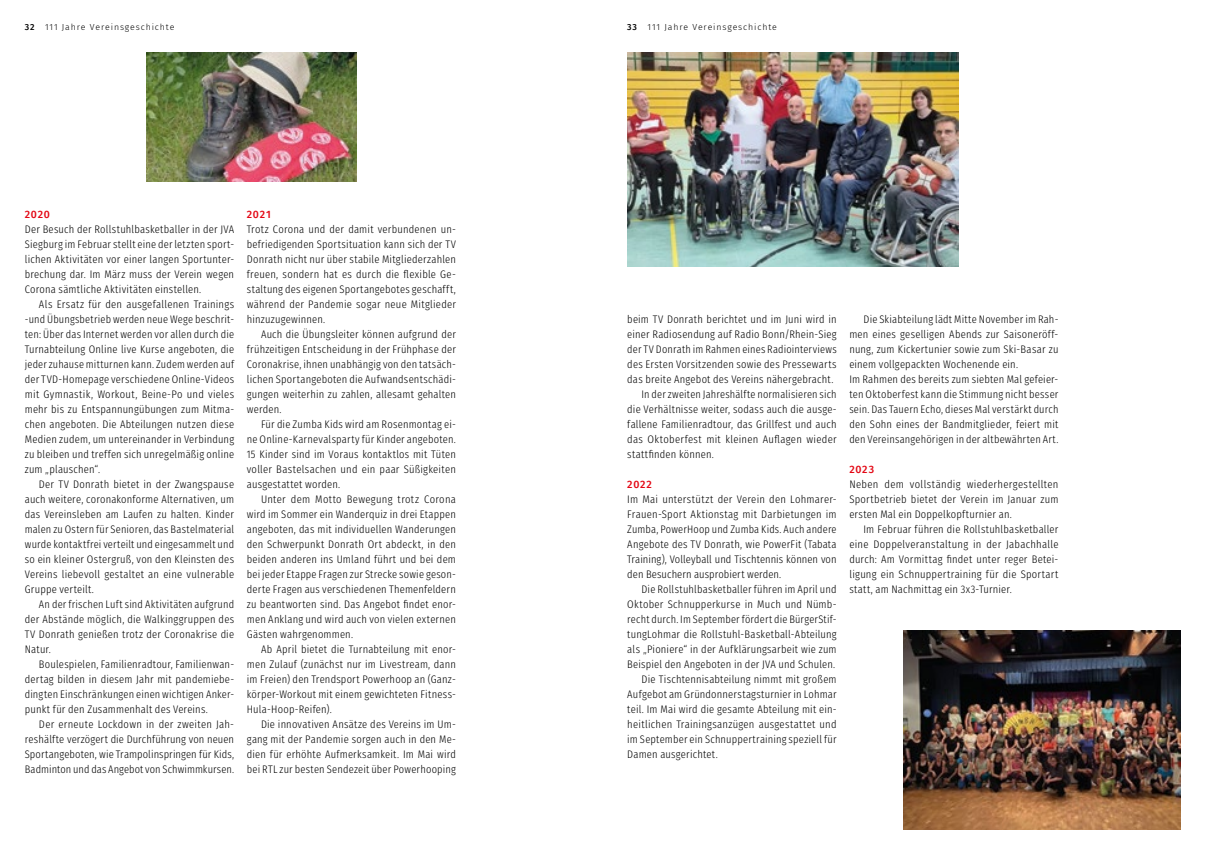
<style>
.page{position:relative;width:1205px;height:851px;background:#fff}
.page>*{position:absolute;margin:0;border:0;box-sizing:border-box;transform-origin:0 0}
.t1{font:300 11px/15px "Fira Sans Condensed";letter-spacing:.02em;color:#000;text-align:justify}
.t2{font:500 10.62px "Fira Sans";letter-spacing:.07em;color:#e30613}
.t3{font:300 8.75px "Fira Sans";letter-spacing:.1em;color:#000}
.s1{font-weight:500}
</style>
<div class="page">
<img style="left:904px;top:630px;width:276px;height:199px">
<img style="left:146px;top:52px;width:210px;height:129px">
<img style="left:627px;top:52px;width:331px;height:215px">
<p class="t3" style="left:25px;top:21px;width:151px"><span class="s1">32</span> 111 Jahre Vereinsgeschichte</p>
<p class="t3" style="left:627px;top:21px;width:151px"><span class="s1">33</span> 111 Jahre Vereinsgeschichte</p>
<p class="t2" style="left:25px;top:205px;width:27px">2020</p>
<p class="t1" style="left:25px;top:220px;width:211px">Der Besuch der Rollstuhlbasketballer in der JVA Siegburg im Februar stellt eine der letzten sport&shy;lichen Aktivitäten vor einer langen Sportunter&shy;brechung dar. Im März muss der Verein wegen Corona sämtliche Aktivitäten einstellen.</p>
<p class="t1" style="left:25px;top:295px;width:211px;text-indent:14px">Als Ersatz für den ausgefallenen Trainings -und Übungsbetrieb werden neue Wege beschrit&shy;ten: Über das Internet werden vor allen durch die Turnabteilung Online live Kurse angeboten, die jeder zuhause mitturnen kann. Zudem werden auf der TVD-Homepage verschiedene Online-Videos mit Gymnastik, Workout, Beine-Po und vieles mehr bis zu Entspannungübungen zum Mitma&shy;chen angeboten. Die Abteilungen nutzen diese Medien zudem, um untereinander in Verbindung zu bleiben und treffen sich unregelmäßig online zum „plauschen“.</p>
<p class="t1" style="left:25px;top:475px;width:211px;text-indent:14px">Der TV Donrath bietet in der Zwangspause auch weitere, coronakonforme Alternativen, um das Vereinsleben am Laufen zu halten. Kinder malen zu Ostern für Senioren, das Bastelmaterial wurde kontaktfrei verteilt und eingesammelt und so ein kleiner Ostergruß, von den Kleinsten des Vereins liebevoll gestaltet an eine vulnerable Gruppe verteilt.</p>
<p class="t1" style="left:25px;top:595px;width:211px;text-indent:14px">An der frischen Luft sind Aktivitäten aufgrund der Abstände möglich, die Walkinggruppen des TV Donrath genießen trotz der Coronakrise die Natur.</p>
<p class="t1" style="left:25px;top:655px;width:211px;text-indent:14px">Boulespielen, Familienradtour, Familienwan&shy;dertag bilden in diesem Jahr mit pandemiebe&shy;dingten Einschränkungen einen wichtigen Anker&shy;punkt für den Zusammenhalt des Vereins.</p>
<p class="t1" style="left:25px;top:715px;width:211px;text-indent:14px">Der erneute Lockdown in der zweiten Jah&shy;reshälfte verzögert die Durchführung von neuen Sportangeboten, wie Trampolinspringen für Kids, Badminton und das Angebot von Schwimmkursen.</p>
<p class="t2" style="left:247px;top:205px;width:25px">2021</p>
<p class="t1" style="left:247px;top:220px;width:211px">Trotz Corona und der damit verbundenen un&shy;befriedigenden Sportsituation kann sich der TV Donrath nicht nur über stabile Mitgliederzahlen freuen, sondern hat es durch die flexible Ge&shy;staltung des eigenen Sportangebotes geschafft, während der Pandemie sogar neue Mitglieder hinzuzugewinnen.</p>
<p class="t1" style="left:247px;top:325px;width:211px;text-indent:14px">Auch die Übungsleiter können aufgrund der frühzeitigen Entscheidung in der Frühphase der Coronakrise, ihnen unabhängig von den tatsäch&shy;lichen Sportangeboten die Aufwandsentschädi&shy;gungen weiterhin zu zahlen, allesamt gehalten werden.</p>
<p class="t1" style="left:247px;top:415px;width:211px;text-indent:14px">Für die Zumba Kids wird am Rosenmontag ei&shy;ne Online-Karnevalsparty für Kinder angeboten.<br>15 Kinder sind im Voraus kontaktlos mit Tüten voller Bastelsachen und ein paar Süßigkeiten ausgestattet worden.</p>
<p class="t1" style="left:247px;top:490px;width:211px;text-indent:14px">Unter dem Motto Bewegung trotz Corona wird im Sommer ein Wanderquiz in drei Etappen angeboten, das mit individuellen Wanderungen den Schwerpunkt Donrath Ort abdeckt, in den beiden anderen ins Umland führt und bei dem bei jeder Etappe Fragen zur Strecke sowie geson&shy;derte Fragen aus verschiedenen Themenfeldern zu beantworten sind. Das Angebot findet enor&shy;men Anklang und wird auch von vielen externen Gästen wahrgenommen.</p>
<p class="t1" style="left:247px;top:640px;width:211px;text-indent:14px">Ab April bietet die Turnabteilung mit enor&shy;men Zulauf (zunächst nur im Livestream, dann im Freien) den Trendsport Powerhoop an (Ganz&shy;körper-Workout mit einem gewichteten Fitness-Hula-Hoop-Reifen).</p>
<p class="t1" style="left:247px;top:715px;width:211px;text-indent:14px">Die innovativen Ansätze des Vereins im Um&shy;gang mit der Pandemie sorgen auch in den Me&shy;dien für erhöhte Aufmerksamkeit. Im Mai wird bei RTL zur besten Sendezeit über Powerhooping</p>
<p class="t1" style="left:627px;top:310px;width:211px">beim TV Donrath berichtet und im Juni wird in</p>
<p class="t1" style="left:627px;top:325px;width:211px">einer Radiosendung auf Radio Bonn/Rhein-Sieg</p>
<p class="t1" style="left:627px;top:340px;width:211px">der TV Donrath im Rahmen eines Radiointerviews</p>
<p class="t1" style="left:627px;top:355px;width:211px">des Ersten Vorsitzenden sowie des Pressewarts</p>
<p class="t1" style="left:627px;top:370px;width:208px">das breite Angebot des Vereins nähergebracht.</p>
<p class="t1" style="left:641px;top:385px;width:197px">In der zweiten Jahreshälfte normalisieren sich</p>
<p class="t1" style="left:627px;top:400px;width:211px">die Verhältnisse weiter, sodass auch die ausge-</p>
<p class="t1" style="left:627px;top:415px;width:211px">fallene Familienradtour, das Grillfest und auch</p>
<p class="t1" style="left:627px;top:430px;width:211px">das Oktoberfest mit kleinen Auflagen wieder</p>
<p class="t1" style="left:627px;top:445px;width:88px">stattfinden können.</p>
<p class="t2" style="left:627px;top:475px;width:26px">2022</p>
<p class="t1" style="left:627px;top:490px;width:211px">Im Mai unterstützt der Verein den Lohmarer-Frauen-Sport Aktionstag mit Darbietungen im Zumba, PowerHoop und Zumba Kids. Auch andere Angebote des TV Donrath, wie PowerFit (Tabata Training), Volleyball und Tischtennis können von den Besuchern ausprobiert werden.</p>
<p class="t1" style="left:641px;top:580px;width:197px">Die Rollstuhlbasketballer führen im April und</p>
<p class="t1" style="left:627px;top:595px;width:211px">Oktober Schnupperkurse in Much und Nümb-</p>
<p class="t1" style="left:627px;top:610px;width:211px">recht durch. Im September fördert die BürgerStif-</p>
<p class="t1" style="left:627px;top:625px;width:211px">tungLohmar die Rollstuhl-Basketball-Abteilung</p>
<p class="t1" style="left:627px;top:640px;width:211px">als „Pioniere“ in der Aufklärungsarbeit wie zum</p>
<p class="t1" style="left:627px;top:655px;width:209px">Beispiel den Angeboten in der JVA und Schulen.</p>
<p class="t1" style="left:641px;top:670px;width:197px">Die Tischtennisabteilung nimmt mit großem</p>
<p class="t1" style="left:627px;top:685px;width:211px">Aufgebot am Gründonnerstagsturnier in Lohmar</p>
<p class="t1" style="left:627px;top:700px;width:211px">teil. Im Mai wird die gesamte Abteilung mit ein-</p>
<p class="t1" style="left:627px;top:715px;width:211px">heitlichen Trainingsanzügen ausgestattet und</p>
<p class="t1" style="left:627px;top:730px;width:211px">im September ein Schnuppertraining speziell für</p>
<p class="t1" style="left:627px;top:745px;width:92px">Damen ausgerichtet.</p>
<p class="t1" style="left:849px;top:310px;width:211px;text-align:left;text-indent:14px">Die Skiabteilung lädt Mitte November im Rah&shy;men eines geselligen Abends zur Saisoneröff&shy;nung, zum Kickertunier sowie zum Ski-Basar zu einem vollgepackten Wochenende ein.<br>Im Rahmen des bereits zum siebten Mal gefeier&shy;ten Oktoberfest kann die Stimmung nicht besser sein. Das Tauern Echo, dieses Mal verstärkt durch den Sohn eines der Bandmitglieder, feiert mit den Vereinsangehörigen in der altbewährten Art.</p>
<p class="t2" style="left:849px;top:460px;width:26px">2023</p>
<p class="t1" style="left:849px;top:475px;width:211px">Neben dem vollständig wiederhergestellten Sportbetrieb bietet der Verein im Januar zum ersten Mal ein Doppelkopfturnier an.</p>
<p class="t1" style="left:849px;top:520px;width:211px;text-indent:14px">Im Februar führen die Rollstuhlbasketballer eine Doppelveranstaltung in der Jabachhalle durch: Am Vormittag findet unter reger Betei&shy;ligung ein Schnuppertraining für die Sportart statt, am Nachmittag ein 3x3-Turnier.</p>
</div>
